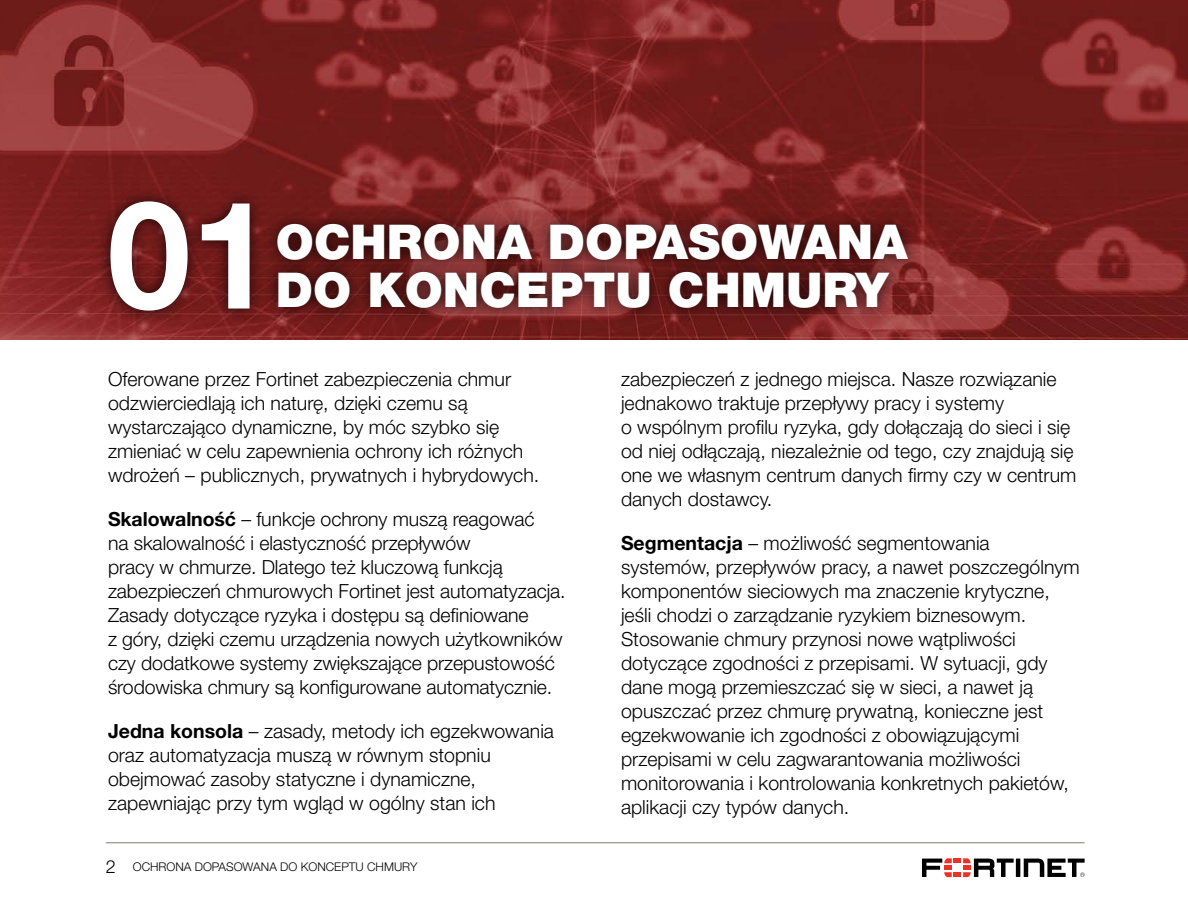
<style>
.page{position:relative;width:1188px;height:918px;background:#fff}
.page>*{position:absolute;margin:0;border:0;box-sizing:border-box;transform-origin:0 0}
.t1{font:700 150px "Helvetica Neue LT Pro";color:#fff}
.t2{font:900 48px/48px "Helvetica Neue LT Pro";color:#fff}
.t3{font:300 19.5px/24px "Helvetica Neue LT Pro";color:#000}
.t4{font:300 12px "Helvetica Neue LT Pro";color:#000}
.s1{font-weight:700}
.s2{font-size:18px}
</style>
<div class="page">
<img style="left:0;top:0;width:1188px;height:339px">
<div style="left:96px;top:187px;width:168px;height:138px;background:#000;opacity:.75"></div>
<div style="left:263px;top:210px;width:658px;height:113px;background:#000;opacity:.75"></div>
<svg style="left:922px;top:858px;width:163px;height:19px"></svg>
<hr style="left:106px;top:842px;width:979px;height:1px;background:#7c7e74">
<h1 class="t1" style="left:107px;top:162px;width:168px">01</h1>
<h2 class="t2" style="left:276px;top:218px;width:633px">OCHRONA DOPASOWANA<br>DO KONCEPTU CHMURY</h2>
<p class="t3" style="left:108px;top:366px;width:433px">Oferowane przez Fortinet zabezpieczenia chmur odzwierciedlają ich naturę, dzięki czemu są wystarczająco dynamiczne, by móc szybko się zmieniać w celu zapewnienia ochrony ich różnych wdrożeń – publicznych, prywatnych i hybrydowych.</p>
<p class="t3" style="left:108px;top:506px;width:459px"><span class="s1">Skalowalność</span> – funkcje ochrony muszą reagować<br>na skalowalność i elastyczność przepływów<br>pracy w chmurze. Dlatego też kluczową funkcją zabezpieczeń chmurowych Fortinet jest automatyzacja.<br>Zasady dotyczące ryzyka i dostępu są definiowane<br>z góry, dzięki czemu urządzenia nowych użytkowników czy dodatkowe systemy zwiększające przepustowość środowiska chmury są konfigurowane automatycznie.</p>
<p class="t3" style="left:108px;top:719px;width:448px"><span class="s1">Jedna konsola</span> – zasady, metody ich egzekwowania oraz automatyzacja muszą w równym stopniu obejmować zasoby statyczne i dynamiczne, zapewniając przy tym wgląd w ogólny stan ich</p>
<p class="t4" style="left:106px;top:860px;width:313px"><span class="s2">2</span> OCHRONA DOPASOWANA DO KONCEPTU CHMURY</p>
<p class="t3" style="left:621px;top:366px;width:457px">zabezpieczeń z jednego miejsca. Nasze rozwiązanie jednakowo traktuje przepływy pracy i systemy<br>o wspólnym profilu ryzyka, gdy dołączają do sieci i się od niej odłączają, niezależnie od tego, czy znajdują się one we własnym centrum danych firmy czy w centrum danych dostawcy.</p>
<p class="t3" style="left:621px;top:530px;width:460px"><span class="s1">Segmentacja</span> – możliwość segmentowania systemów, przepływów pracy, a nawet poszczególnym komponentów sieciowych ma znaczenie krytyczne, jeśli chodzi o zarządzanie ryzykiem biznesowym.<br>Stosowanie chmury przynosi nowe wątpliwości dotyczące zgodności z przepisami. W sytuacji, gdy dane mogą przemieszczać się w sieci, a nawet ją opuszczać przez chmurę prywatną, konieczne jest egzekwowanie ich zgodności z obowiązującymi przepisami w celu zagwarantowania możliwości monitorowania i kontrolowania konkretnych pakietów, aplikacji czy typów danych.</p>
</div>
